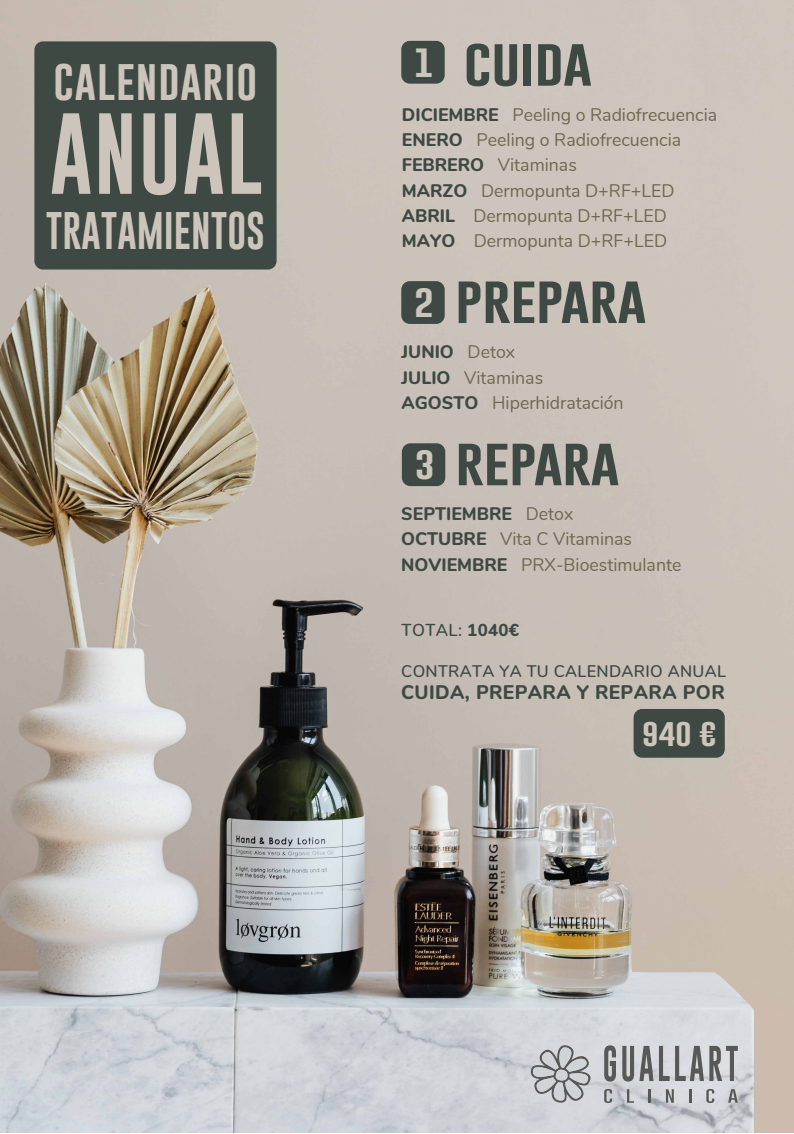
<style>
.page{position:relative;width:794px;height:1134px;background:#fff}
.page>*{position:absolute;margin:0;border:0;box-sizing:border-box;transform-origin:0 0}
.t1{font:84.04px "Gobold";letter-spacing:.02em;color:#cdc5bb}
.t2{font:43.32px "Gobold";letter-spacing:-.01em;color:#3e4944;scale:1.31 1}
.t3{font:38.6px "Gobold";color:#cdc5bb}
.t4{font:37.48px "Gobold";letter-spacing:.02em;color:#cdc5bb;scale:1.1 1}
.t5{font:24.92px "Gobold";color:#cdc5bb;scale:1.31 1}
.t6{font:800 19.68px "Nunito";letter-spacing:.02em;color:#3e4944}
.t7{font:18.16px/25.3px "Nunito";color:#70684f}
.t8{font:600 17.28px "Nunito";letter-spacing:.02em;color:#3e4944}
.t9{font:600 16.8px "Nunito";letter-spacing:.02em;color:#3e4944}
.s1{font-weight:800;color:#3e4944}
.s2{font-size:29.8px;color:#cdc5bb}
.s3{font-weight:800}
</style>
<div class="page">
<img style="left:0;top:0;width:794px;height:1133px">
<svg style="left:604px;top:1045px;width:12px;height:36px"></svg>
<svg style="left:622px;top:1046px;width:31px;height:35px"></svg>
<svg style="left:659px;top:1046px;width:10px;height:35px"></svg>
<svg style="left:675px;top:1046px;width:63px;height:35px;background:#a0a2a4"></svg>
<svg style="left:604px;top:1089px;width:8px;height:14px"></svg>
<svg style="left:627px;top:1089px;width:7px;height:14px"></svg>
<svg style="left:648px;top:1089px;width:2px;height:14px"></svg>
<svg style="left:666px;top:1089px;width:8px;height:14px"></svg>
<svg style="left:689px;top:1089px;width:2px;height:14px"></svg>
<svg style="left:706px;top:1089px;width:8px;height:14px"></svg>
<svg style="left:728px;top:1089px;width:9px;height:14px"></svg>
<svg style="left:530px;top:1045px;width:61px;height:58px;background:#b6b9bc"></svg>
<div style="left:34px;top:41px;width:242px;height:229px;background:#3e4944;border-radius:9px"></div>
<div style="left:633px;top:709px;width:92px;height:49px;background:#3e4944;border-radius:9px"></div>
<div style="left:401px;top:41px;width:44px;height:43px;background:#3e4944;border-radius:9px"></div>
<div style="left:402px;top:443px;width:43px;height:43px;background:#3e4944;border-radius:9px"></div>
<div style="left:401px;top:281px;width:44px;height:43px;background:#3e4944;border-radius:9px"></div>
<h3 class="t4" style="left:53px;top:58px;width:187px">CALENDARIO</h3>
<h1 class="t1" style="left:50px;top:100px;width:214px">ANUAL</h1>
<h3 class="t3" style="left:46px;top:206px;width:221px">TRATAMIENTOS</h3>
<h2 class="t2" style="left:414px;top:37px;width:138px"><sup>1</sup> CUIDA</h2>
<p class="t7" style="left:402px;top:101px;width:317px"><span class="s1">DICIEMBRE</span> Peeling o Radiofrecuencia<br><span class="s1">ENERO</span> Peeling o Radiofrecuencia<br><span class="s1">FEBRERO</span> Vitaminas<br><span class="s1">MARZO</span> Dermopunta D+RF+LED<br><span class="s1">ABRIL</span> Dermopunta D+RF+LED<br><span class="s1">MAYO</span> Dermopunta D+RF+LED</p>
<h2 class="t2" style="left:414px;top:275px;width:179px"><span class="s2">2</span> PREPARA</h2>
<p class="t7" style="left:401px;top:338px;width:224px"><span class="s1">JUNIO</span> Detox<br><span class="s1">JULIO</span> Vitaminas<br><span class="s1">AGOSTO</span> Hiperhidratación</p>
<h2 class="t2" style="left:414px;top:437px;width:158px"><span class="s2">3</span> REPARA</h2>
<p class="t7" style="left:401px;top:500px;width:282px"><span class="s1">SEPTIEMBRE</span> Detox<br><span class="s1">OCTUBRE</span> Vita C Vitaminas<br><span class="s1">NOVIEMBRE</span> PRX-Bioestimulante</p>
<p class="t8" style="left:401px;top:618px;width:119px">TOTAL: <span class="s3">1040€</span></p>
<p class="t9" style="left:401px;top:659px;width:326px">CONTRATA YA TU CALENDARIO ANUAL</p>
<p class="t6" style="left:401px;top:678px;width:325px">CUIDA, PREPARA Y REPARA POR</p>
<h3 class="t5" style="left:642px;top:718px;width:59px">940 €</h3>
</div>
